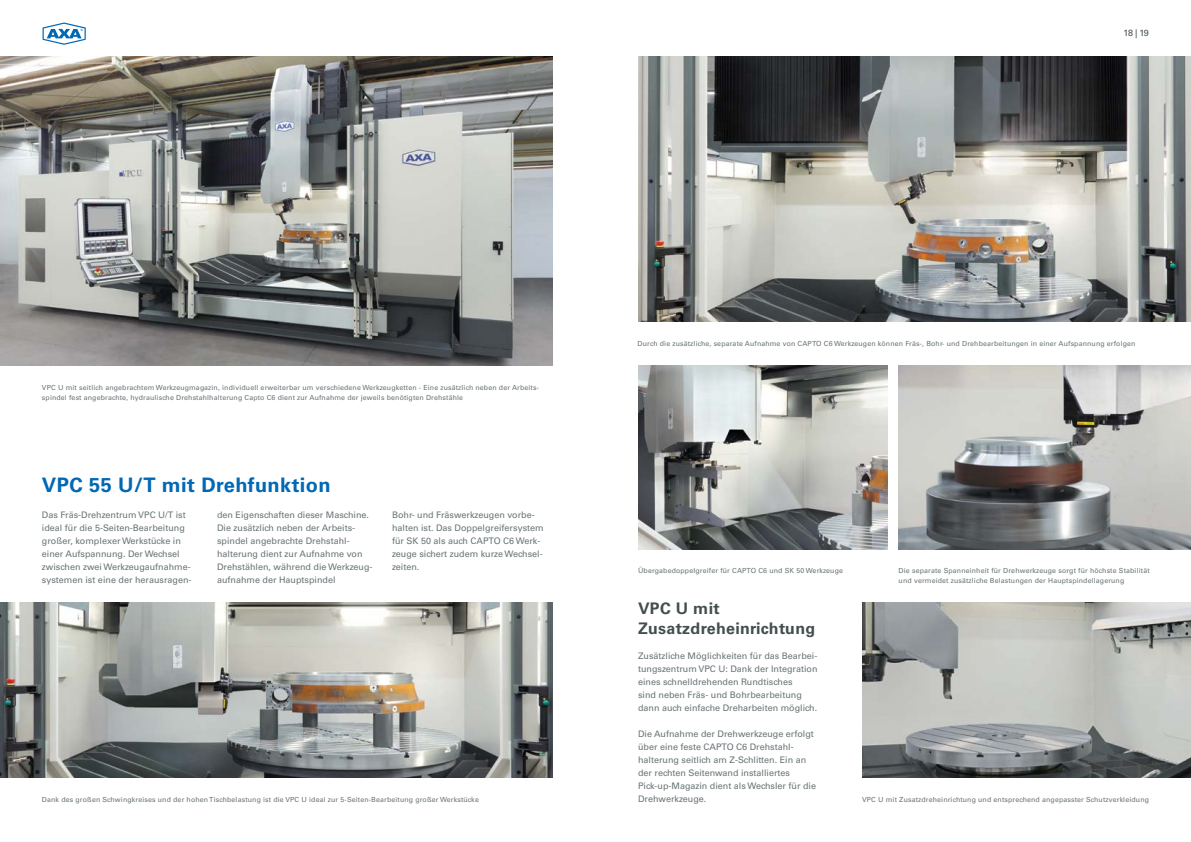
<style>
.page{position:relative;width:1191px;height:842px;background:#fff}
.page>*{position:absolute;margin:0;border:0;box-sizing:border-box;transform-origin:0 0}
.t1{font:700 20px "Univers LT";letter-spacing:.02em;color:#0068b4}
.t2{font:700 16px/19.2px "Univers LT";letter-spacing:.02em;color:#434e4e}
.t3{font:9px/13px "Univers LT";color:#697475}
.t4{font:9px "Univers LT";color:#434e4e}
.t5{font:7px/10px "Univers LT";letter-spacing:.02em;color:#697475}
</style>
<div class="page">
<img style="left:862px;top:603px;width:329px;height:175px">
<img style="left:0;top:57px;width:553px;height:308px">
<img style="left:638px;top:57px;width:553px;height:265px">
<img style="left:0;top:603px;width:553px;height:174px">
<img style="left:898px;top:366px;width:293px;height:183px">
<img style="left:638px;top:366px;width:249px;height:183px">
<svg style="left:43px;top:23px;width:43px;height:22px"></svg>
<p class="t4" style="left:1123px;top:28px;width:27px">18 |19</p>
<p class="t5" style="left:42px;top:382px;width:498px">VPC U mit seitlich angebrachtem Werkzeugmagazin, individuell erweiterbar um verschiedene Werkzeugketten - Eine zusätzlich neben der Arbeits&shy;spindel fest angebrachte, hydraulische Drehstahlhalterung Capto C6 dient zur Aufnahme der jeweils benötigten Drehstähle</p>
<h1 class="t1" style="left:42px;top:474px;width:290px">VPC 55 U/T mit Drehfunktion</h1>
<p class="t3" style="left:42px;top:509px;width:151px">Das Fräs-Drehzentrum VPC U/T ist ideal für die 5-Seiten-Bearbeitung großer, komplexer Werkstücke in einer Aufspannung. Der Wechsel zwischen zwei Werkzeugaufnahme&shy;systemen ist eine der herausragen-</p>
<p class="t3" style="left:217px;top:509px;width:157px">den Eigenschaften dieser Maschine.<br>Die zusätzlich neben der Arbeits&shy;spindel angebrachte Drehstahl&shy;halterung dient zur Aufnahme von Drehstählen, während die Werkzeug&shy;aufnahme der Hauptspindel</p>
<p class="t3" style="left:392px;top:509px;width:153px">Bohr- und Fräswerkzeugen vorbe&shy;halten ist. Das Doppelgreifersystem für SK 50 als auch CAPTO C6 Werk&shy;zeuge sichert zudem kurze Wechsel&shy;zeiten.</p>
<p class="t5" style="left:637px;top:339px;width:499px">Durch die zusätzliche, separate Aufnahme von CAPTO C6 Werkzeugen können Fräs-, Bohr- und Drehbearbeitungen in einer Aufspannung erfolgen</p>
<p class="t5" style="left:638px;top:566px;width:206px">Übergabedoppelgreifer für CAPTO C6 und SK 50 Werkzeuge</p>
<p class="t5" style="left:898px;top:566px;width:252px">Die separate Spanneinheit für Drehwerkzeuge sorgt für höchste Stabilität und vermeidet zusätzliche Belastungen der Hauptspindellagerung</p>
<h2 class="t2" style="left:638px;top:599px;width:179px">VPC U mit<br>Zusatzdreheinrichtung</h2>
<p class="t3" style="left:638px;top:650px;width:181px">Zusätzliche Möglichkeiten für das Bearbei&shy;tungszentrum VPC U: Dank der Integration eines schnelldrehenden Rundtisches<br>sind neben Fräs- und Bohrbearbeitung dann auch einfache Dreharbeiten möglich.</p>
<p class="t3" style="left:638px;top:728px;width:180px">Die Aufnahme der Drehwerkzeuge erfolgt über eine feste CAPTO C6 Drehstahl&shy;halterung seitlich am Z-Schlitten. Ein an der rechten Seitenwand installiertes Pick-up-Magazin dient als Wechsler für die</p>
<p class="t5" style="left:42px;top:795px;width:438px">Dank des großen Schwingkreises und der hohen Tischbelastung ist die VPC U ideal zur 5-Seiten-Bearbeitung großer Werkstücke</p>
<p class="t3" style="left:638px;top:793px;width:70px">Drehwerkzeuge.</p>
<p class="t5" style="left:862px;top:795px;width:288px">VPC U mit Zusatzdreheinrichtung und entsprechend angepasster Schutzverkleidung</p>
</div>
